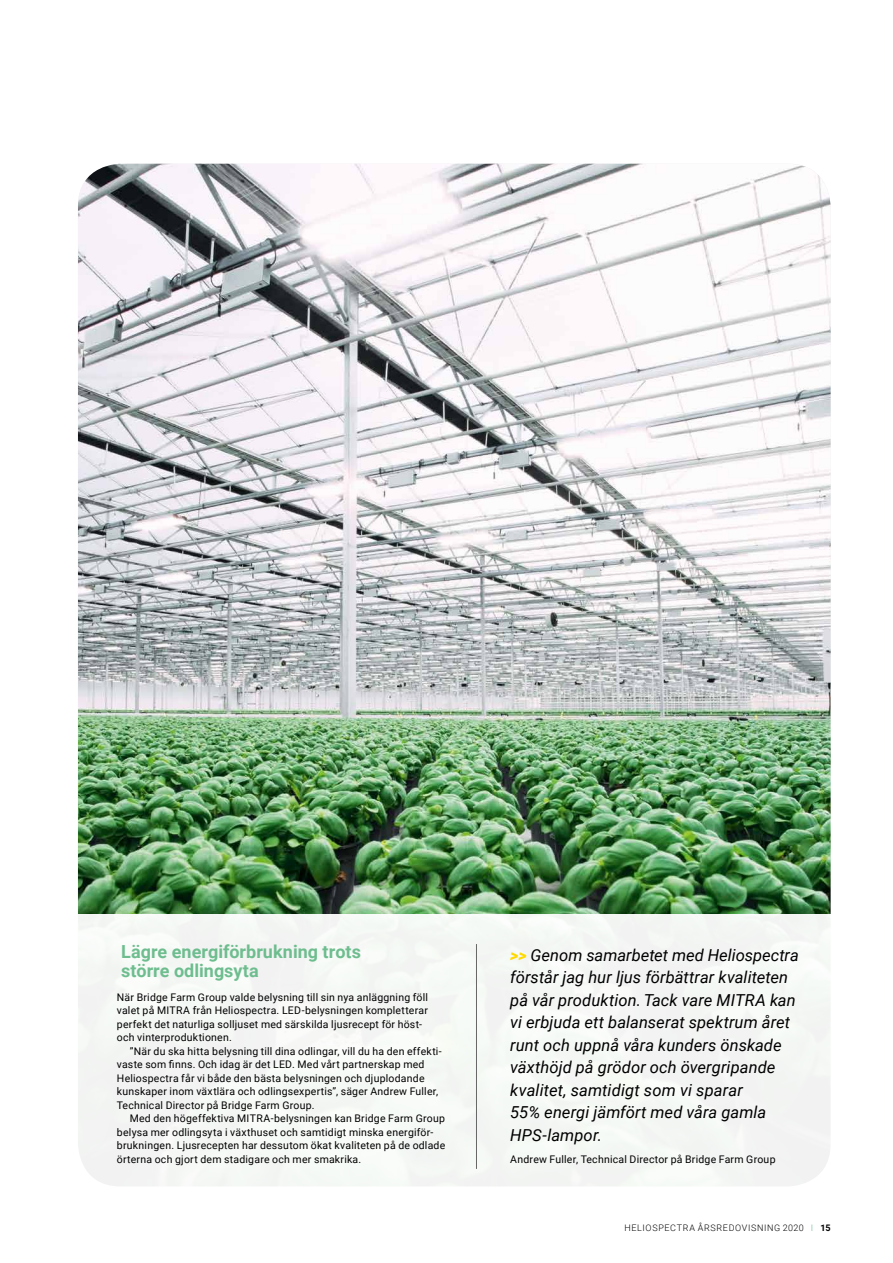
<style>
.page{position:relative;width:893px;height:1263px;background:#fff}
.page>*{position:absolute;margin:0;border:0;box-sizing:border-box;transform-origin:0 0}
.t1{font:700 18px/19.5px "Roboto";color:#6ebd8f}
.t2{font:italic 16.5px/22.5px "Roboto";letter-spacing:.005em;color:#000}
.t3{font:10.5px/13.5px "Roboto";letter-spacing:.02em;color:#000}
.t4{font:300 9px "Roboto";letter-spacing:.07em;color:#000}
.s1{font-weight:900;color:#ffda00}
.s2{color:#6ebd8f}
.s3{font-weight:700}
</style>
<div class="page">
<img style="left:78px;top:164px;width:753px;height:750px">
<div style="left:64px;top:914px;width:786px;height:277px;background:#f4f7f4"></div>
<hr style="left:476px;top:944px;width:1px;height:225px;background:#666766">
<h1 class="t1" style="left:121px;top:941px;width:241px">Lägre energiförbrukning trots större odlingsyta</h1>
<p class="t2" style="left:510px;top:943px;width:290px"><span class="s1">&gt;&gt;</span> Genom samarbetet med Heliospectra förstår jag hur ljus förbättrar kvaliteten på vår produktion. Tack vare MITRA kan vi erbjuda ett balanserat spektrum året runt och uppnå våra kunders önskade växthöjd på grödor och övergripande kvalitet, samtidigt som vi sparar<br>55% energi jämfört med våra gamla HPS-lampor.</p>
<p class="t3" style="left:510px;top:1152px;width:267px">Andrew Fuller, Technical Director på Bridge Farm Group</p>
<p class="t3" style="left:117px;top:990px;width:313px">När Bridge Farm Group valde belysning till sin nya anläggning föll valet på MITRA från Heliospectra. LED-belysningen kompletterar perfekt det naturliga solljuset med särskilda ljusrecept för höst&shy;och vinterproduktionen.</p>
<p class="t3" style="left:117px;top:1044px;width:326px;text-indent:13px">”När du ska hitta belysning till dina odlingar, vill du ha den effekti&shy;vaste som finns. Och idag är det LED. Med vårt partnerskap med Heliospectra får vi både den bästa belysningen och djuplodande kunskaper inom växtlära och odlingsexpertis”, säger Andrew Fuller, Technical Director på Bridge Farm Group.</p>
<p class="t3" style="left:117px;top:1111px;width:330px;text-indent:13px">Med den högeffektiva MITRA-belysningen kan Bridge Farm Group belysa mer odlingsyta i växthuset och samtidigt minska energiför&shy;brukningen. Ljusrecepten har dessutom ökat kvaliteten på de odlade örterna och gjort dem stadigare och mer smakrika.</p>
<p class="t4" style="left:624px;top:1222px;width:208px">HELIOSPECTRA ÅRSREDOVISNING 2020 <span class="s2">Ι</span> <span class="s3">15</span></p>
</div>
